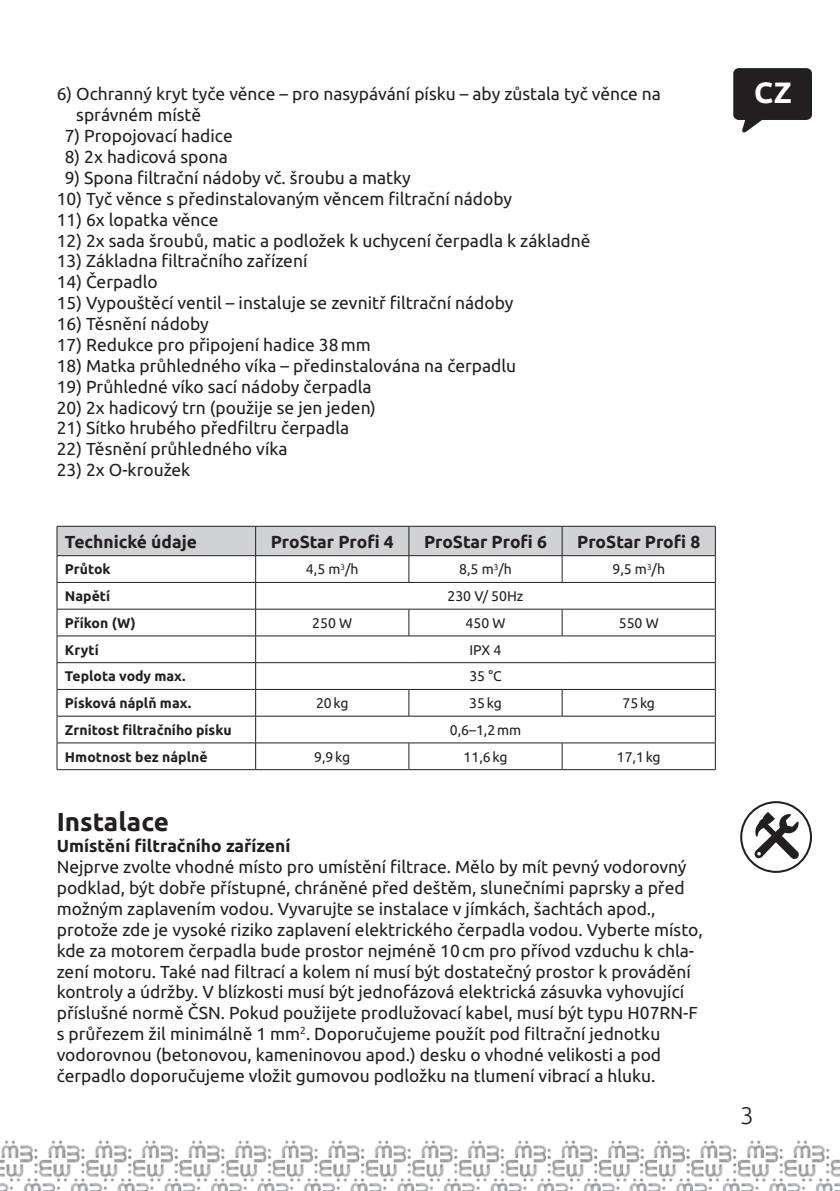
<style>
.page{position:relative;width:840px;height:1191px;background:#fff}
.page>*{position:absolute;margin:0;border:0;box-sizing:border-box;transform-origin:0 0}
.t1{font:700 29.4px "Ubuntu";color:#fff}
.t2{font:700 26px "Ubuntu";color:#231f20}
.t3{font:300 24px "Ubuntu";color:#231f20}
.t4{font:17.4px/20.8px "Ubuntu";color:#231f20}
.t5{font:700 17.4px "Ubuntu";color:#231f20}
.t6{font:700 14px "Ubuntu";color:#231f20}
.t7{font:14px "Ubuntu";color:#231f20}
</style>
<div class="page">
<img style="left:159px;top:1140px;width:429px;height:51px">
<img style="left:0;top:1140px;width:159px;height:51px">
<img style="left:588px;top:1140px;width:251px;height:51px">
<svg style="left:57px;top:526px;width:658px;height:243px"></svg>
<hr style="left:57px;top:769px;width:198px;height:1px;background:#231f20">
<hr style="left:255px;top:769px;width:153px;height:1px;background:#231f20">
<hr style="left:408px;top:769px;width:154px;height:1px;background:#231f20">
<hr style="left:562px;top:769px;width:153px;height:1px;background:#231f20">
<svg style="left:733px;top:68px;width:79px;height:65px"></svg>
<svg style="left:753px;top:811px;width:45px;height:48px"></svg>
<div style="left:739px;top:801px;width:72px;height:72px;border:2px solid #231f20;border-radius:50%"></div>
<p class="t4" style="left:76px;top:83px;width:586px;text-indent:-19px">6) Ochranný kryt tyče věnce – pro nasypávání písku – aby zůstala tyč věnce na správném místě</p>
<p class="t4" style="left:65px;top:125px;width:169px">7) Propojovací hadice</p>
<p class="t4" style="left:65px;top:146px;width:164px">8) 2x hadicová spona</p>
<p class="t4" style="left:65px;top:167px;width:347px">9) Spona filtrační nádoby vč. šroubu a matky</p>
<p class="t4" style="left:57px;top:188px;width:456px">10) Tyč věnce s předinstalovaným věncem filtrační nádoby</p>
<p class="t4" style="left:57px;top:208px;width:163px">11) 6x lopatka věnce</p>
<p class="t4" style="left:57px;top:229px;width:535px">12) 2x sada šroubů, matic a podložek k uchycení čerpadla k základně</p>
<p class="t4" style="left:57px;top:250px;width:252px">13) Základna filtračního zařízení</p>
<p class="t4" style="left:57px;top:271px;width:102px">14) Čerpadlo</p>
<p class="t4" style="left:57px;top:292px;width:458px">15) Vypouštěcí ventil – instaluje se zevnitř filtrační nádoby</p>
<p class="t4" style="left:57px;top:313px;width:154px">16) Těsnění nádoby</p>
<p class="t4" style="left:57px;top:334px;width:315px">17) Redukce pro připojení hadice 38mm</p>
<p class="t4" style="left:57px;top:355px;width:461px">18) Matka průhledného víka – předinstalována na čerpadlu</p>
<p class="t4" style="left:57px;top:375px;width:316px">19) Průhledné víko sací nádoby čerpadla</p>
<p class="t4" style="left:57px;top:396px;width:320px">20) 2x hadicový trn (použije se jen jeden)</p>
<p class="t4" style="left:57px;top:417px;width:294px">21) Sítko hrubého předfiltru čerpadla</p>
<p class="t4" style="left:57px;top:438px;width:232px">22) Těsnění průhledného víka</p>
<p class="t4" style="left:57px;top:459px;width:135px">23) 2x O-kroužek</p>
<p class="t5" style="left:65px;top:531px;width:133px">Technické údaje</p>
<p class="t5" style="left:270px;top:531px;width:124px">ProStar Profi 4</p>
<p class="t5" style="left:424px;top:531px;width:124px">ProStar Profi 6</p>
<p class="t5" style="left:577px;top:531px;width:124px">ProStar Profi 8</p>
<p class="t6" style="left:65px;top:561px;width:47px">Průtok</p>
<p class="t7" style="left:306px;top:561px;width:54px">4,5 m<sup>3</sup>/h</p>
<p class="t7" style="left:459px;top:561px;width:54px">8,5 m<sup>3</sup>/h</p>
<p class="t7" style="left:612px;top:561px;width:54px">9,5 m<sup>3</sup>/h</p>
<p class="t6" style="left:65px;top:588px;width:47px">Napětí</p>
<p class="t7" style="left:447px;top:588px;width:78px">230 V/ 50Hz</p>
<p class="t6" style="left:65px;top:614px;width:72px">Příkon (W)</p>
<p class="t7" style="left:312px;top:614px;width:41px">250 W</p>
<p class="t7" style="left:465px;top:614px;width:41px">450 W</p>
<p class="t7" style="left:618px;top:614px;width:41px">550 W</p>
<p class="t6" style="left:65px;top:641px;width:35px">Krytí</p>
<p class="t7" style="left:469px;top:641px;width:33px">IPX 4</p>
<p class="t6" style="left:65px;top:668px;width:122px">Teplota vody max.</p>
<p class="t7" style="left:469px;top:668px;width:34px">35 °C</p>
<p class="t6" style="left:65px;top:695px;width:128px">Písková náplň max.</p>
<p class="t7" style="left:316px;top:695px;width:34px">20kg</p>
<p class="t7" style="left:469px;top:695px;width:34px">35kg</p>
<p class="t7" style="left:622px;top:695px;width:34px">75kg</p>
<p class="t6" style="left:65px;top:721px;width:168px">Zrnitost filtračního písku</p>
<p class="t7" style="left:449px;top:721px;width:73px">0,6–1,2mm</p>
<p class="t6" style="left:65px;top:748px;width:144px">Hmotnost bez náplně</p>
<p class="t7" style="left:314px;top:748px;width:37px">9,9kg</p>
<p class="t7" style="left:463px;top:748px;width:45px">11,6kg</p>
<p class="t7" style="left:616px;top:748px;width:45px">17,1kg</p>
<h2 class="t2" style="left:57px;top:806px;width:114px">Instalace</h2>
<p class="t5" style="left:57px;top:835px;width:235px">Umístění filtračního zařízení</p>
<p class="t4" style="left:57px;top:856px;width:647px">Nejprve zvolte vhodné místo pro umístění filtrace. Mělo by mít pevný vodorovný podklad, být dobře přístupné, chráněné před deštěm, slunečními paprsky a před možným zaplavením vodou. Vyvarujte se instalace v jímkách, šachtách apod., protože zde je vysoké riziko zaplavení elektrického čerpadla vodou. Vyberte místo, kde za motorem čerpadla bude prostor nejméně 10cm pro přívod vzduchu k chla&shy;zení motoru. Také nad filtrací a kolem ní musí být dostatečný prostor k provádění kontroly a údržby. V blízkosti musí být jednofázová elektrická zásuvka vyhovující příslušné normě ČSN. Pokud použijete prodlužovací kabel, musí být typu H07RN-F s průřezem žil minimálně 1 mm<sup>2</sup>. Doporučujeme použít pod filtrační jednotku vodorovnou (betonovou, kameninovou apod.) desku o vhodné velikosti a pod čerpadlo doporučujeme vložit gumovou podložku na tlumení vibrací a hluku.</p>
<h1 class="t1" style="left:753px;top:75px;width:39px">CZ</h1>
<h3 class="t3" style="left:739px;top:1101px;width:15px">3</h3>
</div>
